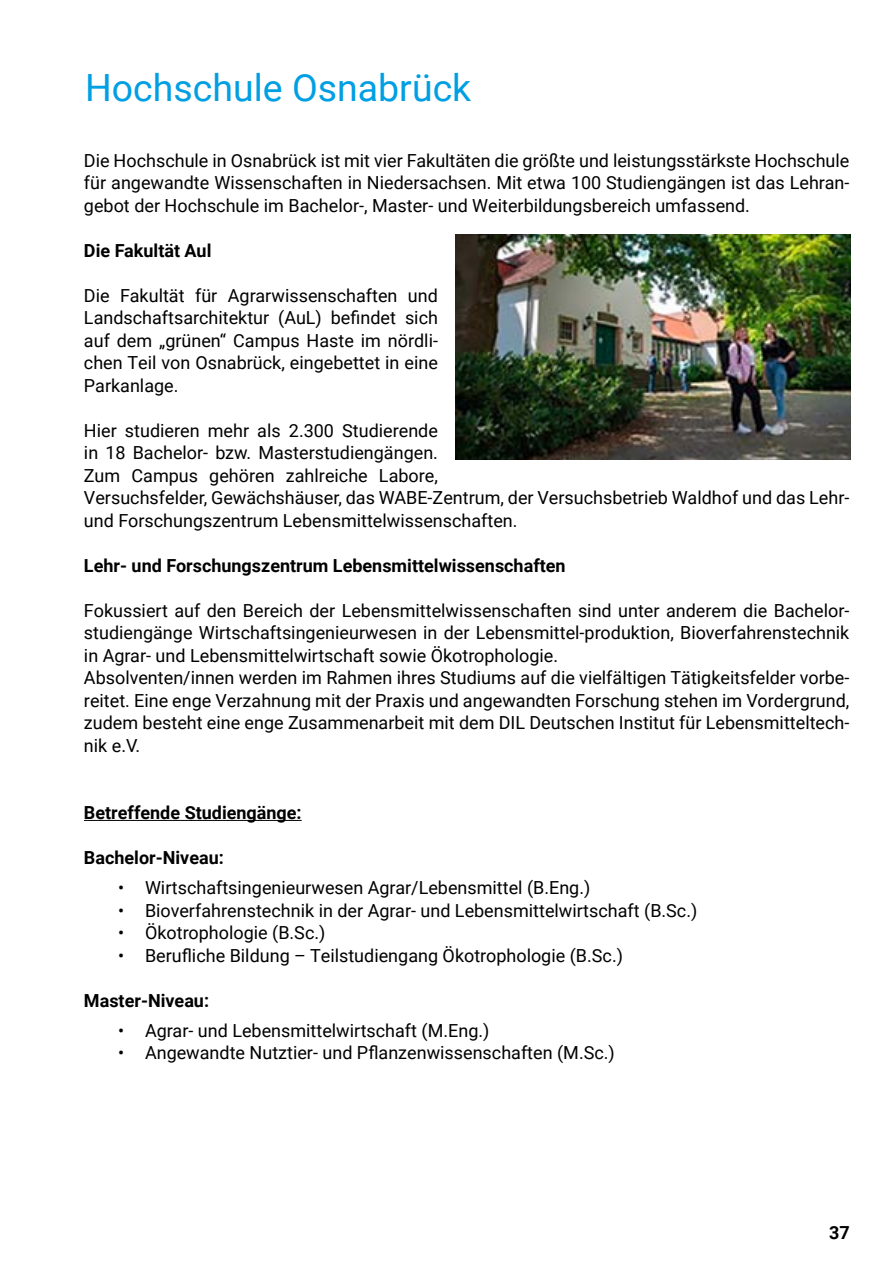
<style>
.page{position:relative;width:893px;height:1263px;background:#fff}
.page>*{position:absolute;margin:0;border:0;box-sizing:border-box;transform-origin:0 0}
.t1{font:37.5px "Roboto";color:#009fe3}
.t2{font:18px/22.5px "Roboto";color:#000;text-align:justify}
.t3{font:700 18px "Roboto";color:#000}
</style>
<div class="page">
<hr style="left:84px;top:820px;width:218px;height:1px;background:#000">
<img style="left:455px;top:234px;width:395px;height:225px">
<h1 class="t1" style="left:85px;top:61px;width:388px">Hochschule Osnabrück</h1>
<p class="t2" style="left:84px;top:148px;width:767px">Die Hochschule in Osnabrück ist mit vier Fakultäten die größte und leistungsstärkste Hochschule für angewandte Wissenschaften in Niedersachsen. Mit etwa 100 Studiengängen ist das Lehran&shy;gebot der Hochschule im Bachelor-, Master- und Weiterbildungsbereich umfassend.</p>
<p class="t3" style="left:84px;top:237px;width:129px">Die Fakultät Aul</p>
<p class="t2" style="left:84px;top:283px;width:356px">Die Fakultät für Agrarwissenschaften und Landschaftsarchitektur (AuL) befindet sich auf dem „grünen“ Campus Haste im nördli&shy;chen Teil von Osnabrück, eingebettet in eine Parkanlage.</p>
<p class="t2" style="left:84px;top:418px;width:767px;text-align:left">Hier studieren mehr als 2.300 Studierende<br>in 18 Bachelor- bzw. Masterstudiengängen.<br>Zum Campus gehören zahlreiche Labore,<br>Versuchsfelder, Gewächshäuser, das WABE-Zentrum, der Versuchsbetrieb Waldhof und das Lehr&shy;und Forschungszentrum Lebensmittelwissenschaften.</p>
<p class="t3" style="left:84px;top:552px;width:483px">Lehr- und Forschungszentrum Lebensmittelwissenschaften</p>
<p class="t2" style="left:84px;top:598px;width:767px;text-align:left">Fokussiert auf den Bereich der Lebensmittelwissenschaften sind unter anderem die Bachelor&shy;studiengänge Wirtschaftsingenieurwesen in der Lebensmittel-produktion, Bioverfahrenstechnik in Agrar- und Lebensmittelwirtschaft sowie Ökotrophologie.<br>Absolventen/innen werden im Rahmen ihres Studiums auf die vielfältigen Tätigkeitsfelder vorbe&shy;reitet. Eine enge Verzahnung mit der Praxis und angewandten Forschung stehen im Vordergrund, zudem besteht eine enge Zusammenarbeit mit dem DIL Deutschen Institut für Lebensmitteltech&shy;nik e.V.</p>
<p class="t3" style="left:84px;top:800px;width:219px">Betreffende Studiengänge:</p>
<p class="t3" style="left:84px;top:845px;width:141px">Bachelor-Niveau:</p>
<p class="t2" style="left:118px;top:876px;width:474px">• Wirtschaftsingenieurwesen Agrar/Lebensmittel (B.Eng.)</p>
<p class="t2" style="left:118px;top:898px;width:581px">• Bioverfahrenstechnik in der Agrar- und Lebensmittelwirtschaft (B.Sc.)</p>
<p class="t2" style="left:118px;top:921px;width:209px">• Ökotrophologie (B.Sc.)</p>
<p class="t2" style="left:118px;top:943px;width:506px">• Berufliche Bildung – Teilstudiengang Ökotrophologie (B.Sc.)</p>
<p class="t3" style="left:84px;top:987px;width:127px">Master-Niveau:</p>
<p class="t2" style="left:118px;top:1018px;width:373px">• Agrar- und Lebensmittelwirtschaft (M.Eng.)</p>
<p class="t2" style="left:118px;top:1041px;width:498px">• Angewandte Nutztier- und Pflanzenwissenschaften (M.Sc.)</p>
<p class="t3" style="left:829px;top:1220px;width:22px">37</p>
</div>
